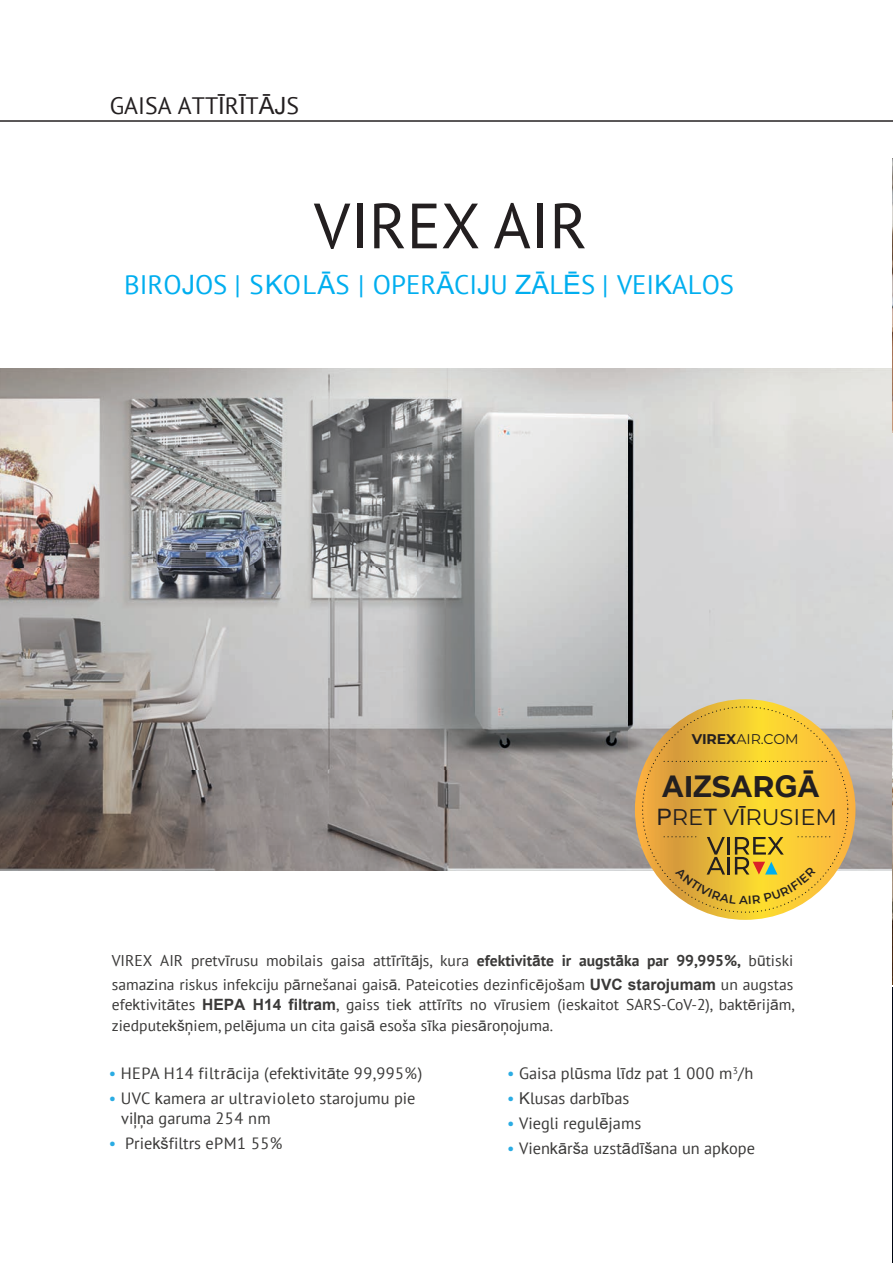
<style>
.page{position:relative;width:893px;height:1263px;background:#fff}
.page>*{position:absolute;margin:0;border:0;box-sizing:border-box;transform-origin:0 0}
.t1{font:63.9px "PT Sans";color:#231f20}
.t2{font:700 29.85px "Arial";color:#231f20}
.t3{font:26.7px "PT Sans";color:#00aeef}
.t4{font:23.7px "PT Sans";color:#231f20}
.t5{font:22.65px "Montserrat";color:#231f20}
.t6{font:16.35px/20.9px "PT Sans";color:#3a3938}
.t7{font:15.6px/23.5px "PT Sans";color:#3a3938}
.t8{font:14.1px "Montserrat";color:#231f20}
.s1{font-family:"Arial"}
.s2{font-weight:700}
.s3{font-family:"Montserrat"}
.s4{font-style:inherit}
.s5{font-family:"Arial";font-weight:700}
.s6{color:#2bace3}
</style>
<div class="page">
<hr style="left:0;top:120px;width:893px;height:2px;background:#231f20">
<img style="left:0;top:368px;width:893px;height:503px">
<img style="left:892px;top:158px;width:1px;height:273px">
<img style="left:892px;top:710px;width:1px;height:274px">
<img style="left:892px;top:987px;width:1px;height:273px">
<svg style="left:635px;top:699px;width:220px;height:221px"></svg>
<svg style="left:664px;top:761px;width:163px;height:1px"></svg>
<svg style="left:664px;top:836px;width:167px;height:68px"></svg>
<h3 class="t4" style="left:110px;top:91px;width:191px">GAISA ATT<span class="s1">Ī</span>R<span class="s1">Ī</span>T<span class="s1">Ā</span><span class="s1">J</span>S</h3>
<h1 class="t1" style="left:314px;top:185px;width:275px">VIREX AIR</h1>
<h3 class="t3" style="left:124px;top:268px;width:611px">BIRO<span class="s1">J</span>OS | S<span class="s1">K</span>OL<span class="s1">Ā</span>S | OPER<span class="s1">Ā</span>CI<span class="s1">J</span>U <span class="s1">Z</span><span class="s1">Ā</span>L<span class="s1">Ē</span>S | VEI<span class="s1">K</span>ALOS</h3>
<p class="t8" style="left:692px;top:729px;width:108px"><span class="s2">VIREX</span>AIR.COM</p>
<h2 class="t2" style="left:662px;top:765px;width:159px">A<span class="s3">I</span>Z<span class="s3">S</span>A<span class="s3">R</span>G<span class="s4">Ā</span></h2>
<h3 class="t5" style="left:657px;top:802px;width:182px"><span class="s1">P</span>RE<span class="s1">T</span> V<span class="s1">Ī</span>RUSIEM</h3>
<p class="t7" style="left:112px;top:949px;width:683px">VIREX AIR pretv<span class="s1">ī</span>rusu mobilais gaisa att<span class="s1">ī</span>r<span class="s1">ī</span>t<span class="s1">ā</span><span class="s1">j</span>s, kura <span class="s2">efektivit</span><span class="s5">ā</span><span class="s2">te ir augst</span><span class="s5">ā</span><span class="s2">ka par 99,995%,</span> b<span class="s1">ū</span>tiski sama<span class="s1">z</span>ina riskus infekci<span class="s1">j</span>u p<span class="s1">ā</span>rnešanai gais<span class="s1">ā</span>. Pateicoties dezinfic<span class="s1">ē</span>jo<span class="s1">š</span>am <span class="s5">UVC starojumam</span> un augstas</p>
<p class="t7" style="left:112px;top:994px;width:684px;line-height:20.4px">efe<span class="s1">k</span>tivit<span class="s1">ā</span>tes <span class="s5">HEPA H14 filtram</span>, gaiss tie<span class="s1">k</span> att<span class="s1">ī</span>r<span class="s1">ī</span>ts no v<span class="s1">ī</span>rusiem (ies<span class="s1">k</span>aitot SARS-CoV-2), ba<span class="s1">k</span>t<span class="s1">ē</span>rij<span class="s1">ā</span>m, ziedpute<span class="s1">kš</span><span class="s1">ņ</span>iem, pel<span class="s1">ē</span><span class="s1">j</span>uma un cita gais<span class="s1">ā</span> esoša s<span class="s1">ī</span>ka pies<span class="s1">ā</span>ro<span class="s1">ņ</span>o<span class="s1">j</span>uma.</p>
<p class="t6" style="left:109px;top:1062px;width:315px"><span class="s6">•</span> HEPA H14 filtr<span class="s1">ā</span>cija (efe<span class="s1">k</span>tivit<span class="s1">ā</span>te 99,995%)</p>
<p class="t6" style="left:121px;top:1087px;width:296px;text-indent:-12px"><span class="s6">•</span> UVC <span class="s1">k</span>amera ar ultravioleto starojumu pie vi<span class="s1">ļņ</span>a garuma 254 nm</p>
<p class="t6" style="left:109px;top:1133px;width:175px"><span class="s6">•</span> Prie<span class="s1">kš</span>filtrs ePM1 55%</p>
<p class="t6" style="left:507px;top:1062px;width:248px"><span class="s6">•</span> Gaisa pl<span class="s1">ū</span>sma l<span class="s1">ī</span>dz pat 1 000 m<sup>3</sup>/h</p>
<p class="t6" style="left:507px;top:1087px;width:124px"><span class="s6">•</span> <span class="s1">K</span>lusas darb<span class="s1">ī</span>bas</p>
<p class="t6" style="left:507px;top:1112px;width:136px"><span class="s6">•</span> Viegli regul<span class="s1">ē</span>jams</p>
<p class="t6" style="left:507px;top:1137px;width:250px"><span class="s6">•</span> Vien<span class="s1">k</span><span class="s1">ā</span>r<span class="s1">š</span>a uzst<span class="s1">ā</span>d<span class="s1">ī</span><span class="s1">š</span>ana un ap<span class="s1">k</span>ope</p>
</div>
